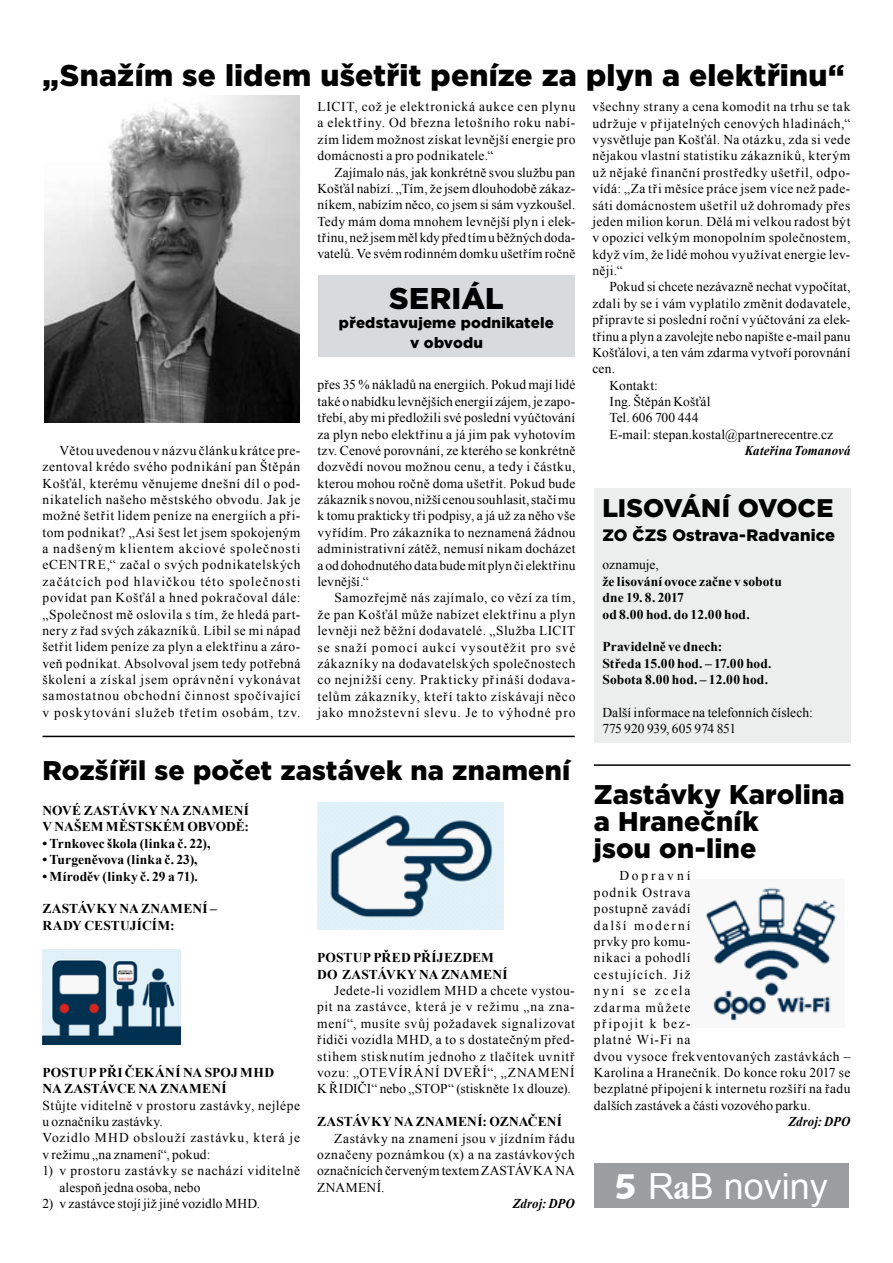
<style>
.page{position:relative;width:893px;height:1263px;background:#fff}
.page>*{position:absolute;margin:0;border:0;box-sizing:border-box;transform-origin:0 0}
.t1{font:36px "Arial";color:#fff}
.t2{font:900 30px "Gotham";letter-spacing:.005em;color:#000}
.t3{font:900 27px/27px "Gotham";letter-spacing:.005em;color:#000}
.t4{font:900 25.5px "Gotham";letter-spacing:-.005em;color:#000}
.t5{font:900 16.5px "Gotham";letter-spacing:.01em;color:#000}
.t6{font:900 15px/19.5px "Gotham";letter-spacing:.01em;color:#000;text-align:center}
.t7{font:13.5px/16.4px "Times New Roman";letter-spacing:.025em;color:#000;text-align:justify}
.t8{font:700 13.5px/16.4px "Times New Roman";letter-spacing:.01em;color:#000}
.t9{font:13.5px/16.4px "Times New Roman";letter-spacing:.045em;color:#000}
.t10{font:13.5px/16.4px "Times New Roman";letter-spacing:.005em;color:#000}
.t11{font:italic 700 13.5px "Times New Roman";letter-spacing:.01em;color:#000;scale:.95 1}
.t12{font:13.5px "Times New Roman";color:#000}
.s1{font-family:"Humanst 531 Blk BTCE Black"}
.s2{font-family:"Garmd ITC Bk Cn BTCE Bold Condensed"}
</style>
<div class="page">
<div style="left:594px;top:1163px;width:255px;height:45px;background:#9c9d9f"></div>
<img style="left:45px;top:95px;width:254px;height:327px">
<div style="left:318px;top:276px;width:257px;height:81px;background:#d9dadb"></div>
<img style="left:43px;top:950px;width:137px;height:94px">
<img style="left:317px;top:802px;width:186px;height:127px">
<img style="left:705px;top:887px;width:132px;height:134px">
<div style="left:594px;top:488px;width:256px;height:254px;background:#eceded"></div>
<hr style="left:43px;top:736px;width:532px;height:1px;background:#000">
<hr style="left:594px;top:764px;width:256px;height:2px;background:#000">
<h2 class="t2" style="left:43px;top:55px;width:803px">„Snažím se lidem ušetřit peníze za plyn a elektřinu“</h2>
<p class="t7" style="left:317px;top:98px;width:259px">LICIT, což je elektronická aukce cen plynu a elektřiny. Od března letošního roku nabí&shy;zím lidem možnost získat levnější energie pro domácnosti a pro podnikatele.“</p>
<p class="t7" style="left:317px;top:164px;width:259px;text-indent:17px">Zajímalo nás, jak konkrétně svou službu pan Košťál nabízí. „Tím, že jsem dlouhodobě zákaz&shy;níkem, nabízím něco, co jsem si sám vyzkoušel.<br>Tedy mám doma mnohem levnější plyn i elek&shy;třinu, než jsem měl kdy před tím u běžných doda&shy;vatelů. Ve svém rodinném domku ušetřím ročně</p>
<p class="t7" style="left:43px;top:442px;width:259px;text-indent:17px">Větou uvedenou v názvu článku krátce pre&shy;zentoval krédo svého podnikání pan Štěpán Košťál, kterému věnujeme dnešní díl o pod&shy;nikatelích našeho městského obvodu. Jak je možné šetřit lidem peníze na energiích a při&shy;tom podnikat? „Asi šest let jsem spokojeným a nadšeným klientem akciové společnosti eCENTRE,“ začal o svých podnikatelských začátcích pod hlavičkou této společnosti povídat pan Košťál a hned pokračoval dále: „Společnost mě oslovila s tím, že hledá part&shy;nery z řad svých zákazníků. Líbil se mi nápad šetřit lidem peníze za plyn a elektřinu a záro&shy;veň podnikat. Absolvoval jsem tedy potřebná školení a získal jsem oprávnění vykonávat samostatnou obchodní činnost spočívající v poskytování služeb třetím osobám, tzv.</p>
<h2 class="t2" style="left:389px;top:277px;width:80px">seriál</h2>
<p class="t6" style="left:339px;top:313px;width:216px">představujeme podnikatele v obvodu</p>
<p class="t7" style="left:317px;top:377px;width:259px">přes 35 % nákladů na energiích. Pokud mají lidé také o nabídku levnějších energií zájem, je zapo&shy;třebí, aby mi předložili své poslední vyúčtování za plyn nebo elektřinu a já jim pak vyhotovím tzv. Cenové porovnání, ze kterého se konkrétně dozvědí novou možnou cenu, a tedy i částku, kterou mohou ročně doma ušetřit. Pokud bude zákazník snovou, nižší cenou souhlasit, stačí mu k tomu prakticky tři podpisy, a já už za něho vše vyřídím. Pro zákazníka to neznamená žádnou administrativní zátěž, nemusí nikam docházet a od dohodnutého data bude mít plyn či elektřinu levnější.“</p>
<p class="t7" style="left:317px;top:589px;width:259px;text-indent:17px">Samozřejmě nás zajímalo, co vězí za tím, že pan Košťál může nabízet elektřinu a plyn levněji než běžní dodavatelé. „Služba LICIT se snaží pomocí aukcí vysoutěžit pro své zákazníky na dodavatelských společnostech co nejnižší ceny. Prakticky přináší dodava&shy;telům zákazníky, kteří takto získávají něco jako množstevní slevu. Je to výhodné pro</p>
<h3 class="t3" style="left:43px;top:756px;width:529px">Rozšířil se počet zastávek na znamení</h3>
<p class="t8" style="left:43px;top:802px;width:208px">Nové zastávky na znamení v našem městském obvod</p>
<p class="t8" style="left:236px;top:818px;width:15px">ě:</p>
<p class="t8" style="left:43px;top:835px;width:170px">• Trnkovec škola (linka č. 22),</p>
<p class="t8" style="left:43px;top:851px;width:157px">• Turgeněvova (linka č. 23),</p>
<p class="t8" style="left:42px;top:867px;width:157px">• Míroděv (linky č. 29 a 71).</p>
<p class="t8" style="left:42px;top:900px;width:176px">Zastávky na znamení – rady cestujícím:</p>
<p class="t8" style="left:43px;top:1064px;width:29px">POSTU</p>
<p class="t8" style="left:88px;top:1064px;width:85px">P PŘI ČEKÁNÍNAS</p>
<p class="t8" style="left:212px;top:1064px;width:63px">POJ MHD</p>
<p class="t8" style="left:43px;top:1080px;width:19px">NAZASTÁV</p>
<p class="t8" style="left:117px;top:1080px;width:74px">CE NA ZNAME</p>
<p class="t8" style="left:211px;top:1080px;width:16px">NÍ</p>
<p class="t7" style="left:43px;top:1097px;width:259px;text-align:left">Stůjte viditelně v prostoru zastávky, nejlépe u označníku zastávky.<br>Vozidlo MHD obslouží zastávku, která je v režimu „na znamení“, pokud:</p>
<p class="t9" style="left:60px;top:1162px;width:242px;text-indent:-17px">1) v prostoru zastávky se nachází viditelně alespoň jedna osoba, nebo</p>
<p class="t10" style="left:43px;top:1195px;width:219px">2) v zastávce stojí již jiné vozidlo MHD.</p>
<p class="t8" style="left:317px;top:949px;width:29px">POSTU</p>
<p class="t8" style="left:363px;top:949px;width:118px">P PŘED PŘÍJEZDEM</p>
<p class="t8" style="left:317px;top:966px;width:33px">DO ZASTÁVKY</p>
<p class="t8" style="left:419px;top:966px;width:53px">NA ZNAME</p>
<p class="t8" style="left:492px;top:966px;width:16px">NÍ</p>
<p class="t7" style="left:317px;top:982px;width:259px;text-indent:17px">Jedete-li vozidlem MHD a chcete vystou&shy;pit na zastávce, která je v režimu „na zna&shy;mení“, musíte svůj požadavek signalizovat řidiči vozidla MHD, a to s dostatečným před&shy;stihem stisknutím jednoho z tlačítek uvnitř vozu: „OTEVÍRÁNÍ DVEŘÍ“, „ZNAMENÍ K ŘIDIČI“ nebo „STOP“ (stiskněte 1x dlouze).</p>
<p class="t8" style="left:317px;top:1113px;width:19px">ZAST</p>
<p class="t8" style="left:352px;top:1113px;width:27px">ÁVKYNA</p>
<p class="t8" style="left:416px;top:1113px;width:20px">ZNAMENÍ</p>
<p class="t8" style="left:482px;top:1113px;width:65px">: OZNAČENÍ</p>
<p class="t7" style="left:317px;top:1129px;width:259px;text-indent:17px">Zastávky na znamení jsou v jízdním řádu označeny poznámkou (x) a na zastávkových označnících červeným textem ZASTÁVKA NA ZNAMENÍ.</p>
<p class="t11" style="left:513px;top:1194px;width:67px">Zdroj: DPO</p>
<p class="t7" style="left:592px;top:98px;width:259px">všechny strany a cena komodit na trhu se tak udržuje v přijatelných cenových hladinách,“ vysvětluje pan Košťál. Na otázku, zda si vede nějakou vlastní statistiku zákazníků, kterým už nějaké finanční prostředky ušetřil, odpo&shy;vídá: „Za tři měsíce práce jsem více než pade&shy;sáti domácnostem ušetřil už dohromady přes jeden milion korun. Dělá mi velkou radost být v opozici velkým monopolním společnostem, když vím, že lidé mohou využívat energie lev&shy;něji.“</p>
<p class="t7" style="left:609px;top:278px;width:242px">Pokud si chcete nezávazně nechat vypočítat,</p>
<p class="t7" style="left:592px;top:295px;width:259px">zdali by se i vám vyplatilo změnit dodavatele,</p>
<p class="t7" style="left:592px;top:311px;width:259px">připravte si poslední roční vyúčtování za elek-</p>
<p class="t7" style="left:592px;top:328px;width:259px">třinu a plyn a zavolejte nebo napište e-mail panu</p>
<p class="t7" style="left:592px;top:344px;width:259px">Košťálovi, a ten vám zdarma vytvoří porovnání</p>
<p class="t7" style="left:592px;top:360px;width:24px">cen.</p>
<p class="t7" style="left:609px;top:377px;width:50px">Kontakt:</p>
<p class="t7" style="left:609px;top:393px;width:103px">Ing. Štěpán Košťál</p>
<p class="t7" style="left:609px;top:409px;width:91px">Tel. 606 700 444</p>
<p class="t7" style="left:609px;top:426px;width:225px">E-mail: stepan.kostal@partnerecentre.cz</p>
<p class="t11" style="left:745px;top:441px;width:113px">Kateřina Tomanová</p>
<h3 class="t4" style="left:602px;top:490px;width:230px">LISOVÁNÍ OVOCE</h3>
<p class="t5" style="left:602px;top:524px;width:234px">ZO ČZS Ostrava-‑Radvanice</p>
<p class="t12" style="left:602px;top:556px;width:58px">oznamuje,</p>
<p class="t8" style="left:602px;top:573px;width:181px">že lisování ovoce začne v sobotu dne 19. 8. 2017<br>od 8.00 hod. do 12.00 hod.</p>
<p class="t8" style="left:602px;top:638px;width:171px">Pravidelně ve dnech:<br>Středa 15.00 hod. – 17.00 hod.<br>Sobota 8.00 hod. – 12.00 hod.</p>
<p class="t10" style="left:602px;top:704px;width:212px">Další informace na telefonních číslech:<br>775 920 939, 605 974 851</p>
<h3 class="t3" style="left:594px;top:780px;width:252px">Zastávky Karolina a Hranečník<br>jsou on-line</h3>
<p class="t9" style="left:594px;top:867px;width:258px;text-indent:25px">Dopravní<br>podnik Ostrava<br>postupně zavádí<br>další moderní<br>prvky pro komu-<br>nikaci a pohodlí<br>cestujících. Již<br>nyní se zcela<br>zdarma můžete<br>připojit k bez-<br>platné Wi-Fi na<br>dvou vysoce frekventovaných zastávkách –<br>Karolina a Hranečník. Do konce roku 2017 se bezplatné připojení k internetu rozšíří na řadu dalších zastávek a části vozového parku.</p>
<p class="t11" style="left:788px;top:1112px;width:67px">Zdroj: DPO</p>
<h1 class="t1" style="left:615px;top:1163px;width:215px"><span class="s1">5</span> R<span class="s2">a</span>B noviny</h1>
</div>
